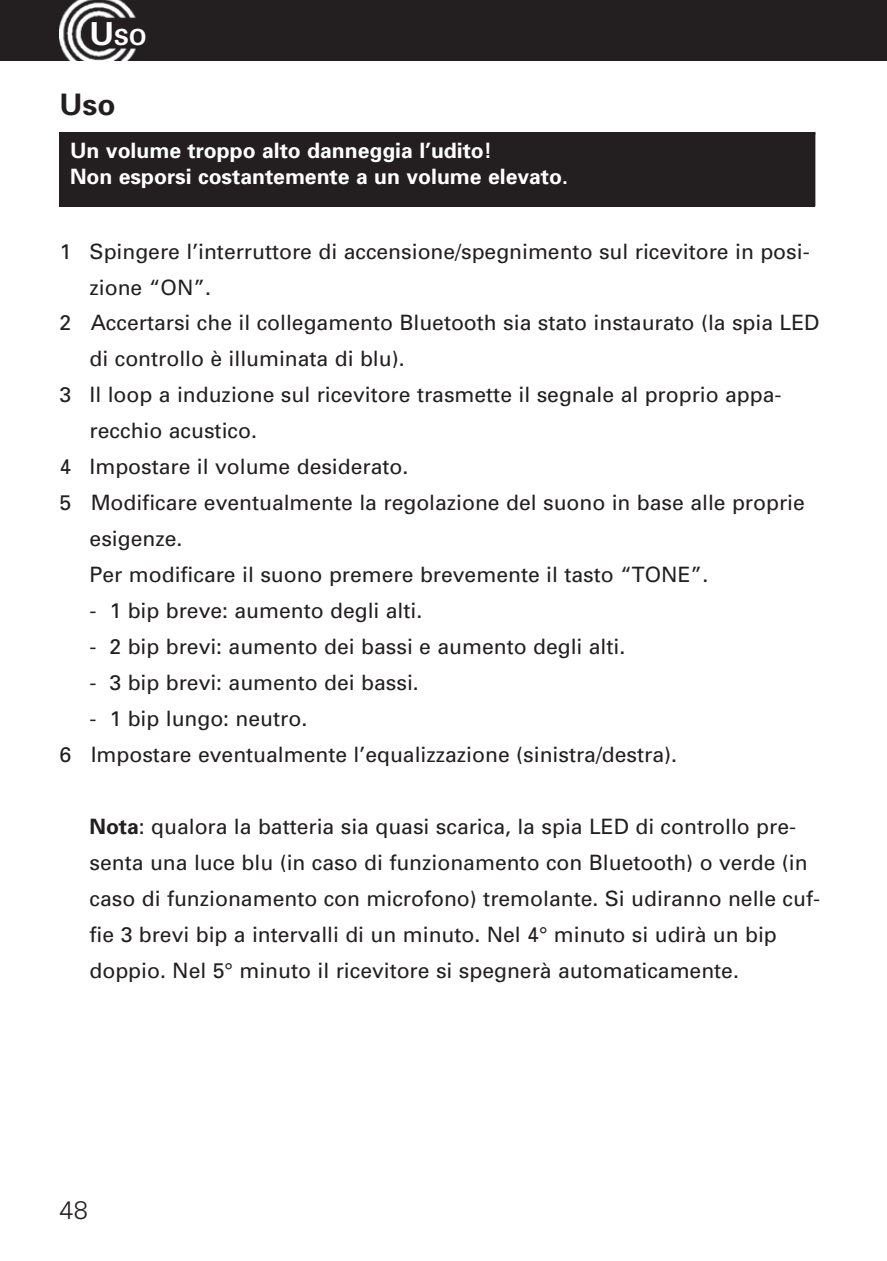
<style>
.page{position:relative;width:887px;height:1261px;background:#fff}
.page>*{position:absolute;margin:0;border:0;box-sizing:border-box;transform-origin:0 0}
.t1{font:700 29.7px "Univers";color:#231f20}
.t2{font:300 25.43px "Univers";color:#231f20}
.t3{font:700 22.28px "Univers";color:#fff}
.t4{font:21.15px/36px "Univers";color:#231f20}
.t5{font:700 21.15px/25.4px "Univers";color:#fff}
.s1{font-size:31.72px}
.s2{font-weight:700}
</style>
<div class="page">
<div style="left:0;top:0;width:887px;height:61px;background:#231f20"></div>
<img style="left:60px;top:0;width:76px;height:61px">
<div style="left:60px;top:132px;width:755px;height:74px;background:#231f20"></div>
<p class="t3" style="left:90px;top:29px;width:58px"><span class="s1">U</span>SO</p>
<h1 class="t1" style="left:60px;top:93px;width:57px">Uso</h1>
<p class="t5" style="left:70px;top:140px;width:499px">Un volume troppo alto danneggia l’udito!<br>Non esporsi costantemente a un volume elevato.</p>
<p class="t4" style="left:60px;top:235px;width:751px">1 Spingere l’interruttore di accensione/spegnimento sul ricevitore in posi-</p>
<p class="t4" style="left:90px;top:271px;width:123px">zione “ON”.</p>
<p class="t4" style="left:60px;top:307px;width:761px">2 Accertarsi che il collegamento Bluetooth sia stato instaurato (la spia LED</p>
<p class="t4" style="left:90px;top:343px;width:316px">di controllo è illuminata di blu).</p>
<p class="t4" style="left:60px;top:379px;width:723px">3 Il loop a induzione sul ricevitore trasmette il segnale al proprio appa-</p>
<p class="t4" style="left:90px;top:415px;width:169px">recchio acustico.</p>
<p class="t4" style="left:60px;top:451px;width:350px">4 Impostare il volume desiderato.</p>
<p class="t4" style="left:60px;top:487px;width:746px">5 Modificare eventualmente la regolazione del suono in base alle proprie</p>
<p class="t4" style="left:90px;top:522px;width:94px">esigenze.</p>
<p class="t4" style="left:90px;top:558px;width:620px">Per modificare il suono premere brevemente il tasto “TONE”.</p>
<p class="t4" style="left:90px;top:594px;width:334px">- 1 bip breve: aumento degli alti.</p>
<p class="t4" style="left:90px;top:630px;width:537px">- 2 bip brevi: aumento dei bassi e aumento degli alti.</p>
<p class="t4" style="left:90px;top:666px;width:331px">- 3 bip brevi: aumento dei bassi.</p>
<p class="t4" style="left:60px;top:702px;width:619px;text-indent:30px">- 1 bip lungo: neutro.<br>6 Impostare eventualmente l’equalizzazione (sinistra/destra).</p>
<p class="t4" style="left:90px;top:810px;width:732px"><span class="s2">Nota</span>: qualora la batteria sia quasi scarica, la spia LED di controllo pre&shy;senta una luce blu (in caso di funzionamento con Bluetooth) o verde (in caso di funzionamento con microfono) tremolante. Si udiranno nelle cuf&shy;fie 3 brevi bip a intervalli di un minuto. Nel 4° minuto si udirà un bip doppio. Nel 5° minuto il ricevitore si spegnerà automaticamente.</p>
<p class="t2" style="left:60px;top:1200px;width:30px">48</p>
</div>
